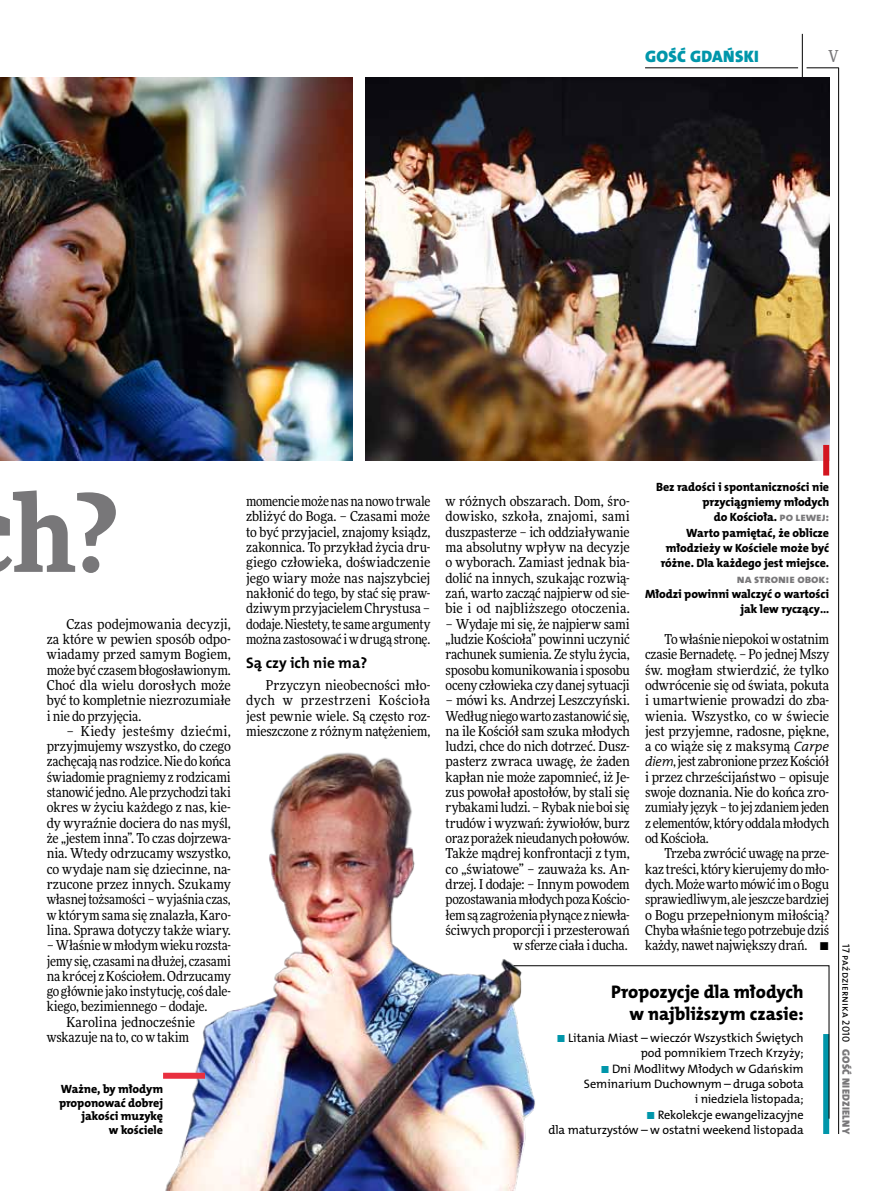
<style>
.page{position:relative;width:893px;height:1191px;background:#fff}
.page>*{position:absolute;margin:0;border:0;box-sizing:border-box;transform-origin:0 0}
.t1{font:900 108px "Freeday Narrow";color:#787779}
.t2{font:18.3px/21.6px "The Mix HP8 Ex Bld";letter-spacing:-.005em;color:#000;text-align:right}
.t3{font:16.65px "The Mix HP9 Blk";letter-spacing:.02em;color:#0096aa}
.t4{font:500 16.5px "Freeday Narrow";color:#787779;scale:.9 1}
.t5{font:15.3px "The Mix HP7 Bld";color:#000}
.t6{font:13.65px/15.3px "Freeday Narrow News";letter-spacing:-.01em;color:#000;text-align:justify}
.t7{font:12.3px/15.3px "The Mix HP5 Plain";letter-spacing:-.01em;color:#000;text-align:right}
.t8{font:12px/15.3px "The Mix HP8 Ex Bld";letter-spacing:-.005em;color:#000;text-align:right}
.t9{font:12px "The Mix HP8 Ex Bld";color:#787779}
.t10{font:10.5px "The Mix HP5 Plain";letter-spacing:.015em;color:#000}
.t11{font:10.5px "The Mix HP9 Blk";letter-spacing:.025em;color:#787779}
.s1{color:#787779}
.s2{font-family:"The Mix HP4 Se Lig IT"}
.s3{font-family:"Freeday Narrow News";color:#0096aa}
</style>
<div class="page">
<hr style="left:806px;top:68px;width:33px;height:1px;background:#000">
<hr style="left:645px;top:68px;width:153px;height:1px;background:#000">
<hr style="left:838px;top:68px;width:1px;height:1066px;background:#000">
<hr style="left:802px;top:34px;width:1px;height:43px;background:#000">
<img style="left:0;top:77px;width:352px;height:383px">
<img style="left:365px;top:77px;width:464px;height:383px">
<div style="left:823px;top:445px;width:6px;height:30px;background:#d3151f"></div>
<div style="left:823px;top:1034px;width:6px;height:100px;background:#0096aa"></div>
<svg style="left:546px;top:965px;width:283px;height:154px"></svg>
<img style="left:163px;top:752px;width:383px;height:439px">
<div style="left:163px;top:1072px;width:42px;height:6px;background:#e92f3f"></div>
<p class="t3" style="left:645px;top:46px;width:115px">GOŚĆ GDAŃSKI</p>
<p class="t4" style="left:828px;top:46px;width:13px">V</p>
<h1 class="t1" style="left:13px;top:462px;width:106px">h?</h1>
<p class="t8" style="left:656px;top:479px;width:175px">Bez radości i spontaniczności nie przyciągniemy młodych<br>do Kościoła. <span class="s1">po lewej:<br></span>Warto pamiętać, że oblicze młodzieży w Kościele może być różne. Dla każdego jest miejsce.</p>
<p class="t9" style="left:737px;top:571px;width:94px">na stronie obok:</p>
<p class="t8" style="left:645px;top:586px;width:186px">Młodzi powinni walczyć o wartości jak lew ryczący...</p>
<p class="t6" style="left:246px;top:493px;width:186px">momencie może nas na nowo trwale zbliżyć do Boga. – Czasami może to być przyjaciel, znajomy ksiądz, zakonnica. To przykład życia dru&shy;giego człowieka, doświadczenie jego wiary może nas najszybciej nakłonić do tego, by stać się praw&shy;dziwym przyjacielem Chrystusa – dodaje. Niestety, te same argumenty można zastosować i w drugą stronę.</p>
<p class="t5" style="left:246px;top:653px;width:123px">Są czy ich nie ma?</p>
<p class="t6" style="left:246px;top:677px;width:186px;text-indent:20px">Przyczyn nieobecności mło&shy;dych w przestrzeni Kościoła jest pewnie wiele. Są często roz&shy;mieszczone z różnym natężeniem,</p>
<p class="t6" style="left:446px;top:493px;width:186px">w różnych obszarach. Dom, śro&shy;dowisko, szkoła, znajomi, sami duszpasterze – ich oddziaływanie ma absolutny wpływ na decyzje o wyborach. Zamiast jednak bia&shy;dolić na innych, szukając rozwią&shy;zań, warto zacząć najpierw od sie&shy;bie i od najbliższego otoczenia.</p>
<p class="t6" style="left:446px;top:616px;width:186px">– Wydaje mi się, że najpierw sami „ludzie Kościoła” powinni uczynić rachunek sumienia. Ze stylu życia, sposobu komunikowania i sposobu oceny człowieka czy danej sytuacji</p>
<p class="t6" style="left:446px;top:692px;width:186px;text-align:right">– mówi ks. Andrzej Leszczyński.<br>Według niego warto zastanowić się, na ile Kościół sam szuka młodych ludzi, chce do nich dotrzeć. Dusz&shy;pasterz zwraca uwagę, że żaden kapłan nie może zapomnieć, iż Je&shy;zus powołał apostołów, by stali się rybakami ludzi. – Rybak nie boi się trudów i wyzwań: żywiołów, burz oraz porażek nieudanych połowów.<br>Także mądrej konfrontacji z tym, co „światowe” – zauważa ks. An&shy;drzej. I dodaje: – Innym powodem pozostawania młodych poza Kościo&shy;łem są zagrożenia płynące z niewła&shy;ściwych proporcji i przesterowań w sferze ciała i ducha.</p>
<p class="t6" style="left:47px;top:616px;width:186px;text-indent:20px">Czas podejmowania decyzji, za które w pewien sposób odpo&shy;wiadamy przed samym Bogiem, może być czasem błogosławionym.<br>Choć dla wielu dorosłych może być to kompletnie niezrozumiałe i nie do przyjęcia.</p>
<p class="t6" style="left:47px;top:723px;width:186px;text-indent:20px">– Kiedy jesteśmy dziećmi, przyjmujemy wszystko, do czego zachęcają nas rodzice. Nie do końca świadomie pragniemy z rodzicami stanowić jedno. Ale przychodzi taki okres w życiu każdego z nas, kie&shy;dy wyraźnie dociera do nas myśl, że „jestem inna”. To czas dojrzewa&shy;nia. Wtedy odrzucamy wszystko, co wydaje nam się dziecinne, na&shy;rzucone przez innych. Szukamy własnej tożsamości – wyjaśnia czas, w którym sama się znalazła, Karo&shy;lina. Sprawa dotyczy także wiary.</p>
<p class="t6" style="left:47px;top:937px;width:186px">– Właśnie w młodym wieku rozsta-</p>
<p class="t6" style="left:47px;top:953px;width:186px">jemy się, czasami na dłużej, czasami</p>
<p class="t6" style="left:47px;top:968px;width:186px">na krócej z Kościołem. Odrzucamy</p>
<p class="t6" style="left:47px;top:983px;width:186px">go głównie jako instytucję, coś dale-</p>
<p class="t6" style="left:47px;top:998px;width:162px">kiego, bezimiennego – dodaje.</p>
<p class="t6" style="left:66px;top:1014px;width:130px">Karolina jednocześnie</p>
<p class="t6" style="left:47px;top:1029px;width:144px">wskazuje na to, co w takim</p>
<p class="t6" style="left:645px;top:631px;width:186px;text-indent:20px">To właśnie niepokoi w ostatnim czasie Bernadetę. – Po jednej Mszy św. mogłam stwierdzić, że tylko odwrócenie się od świata, pokuta i umartwienie prowadzi do zba&shy;wienia. Wszystko, co w świecie jest przyjemne, radosne, piękne, a co wiąże się z maksymą <span class="s2">Carpe diem</span>, jest zabronione przez Kościół i przez chrześcijaństwo – opisuje swoje doznania. Nie do końca zro&shy;zumiały język – to jej zdaniem jeden z elementów, który oddala młodych od Kościoła.</p>
<p class="t6" style="left:645px;top:845px;width:186px;text-indent:20px">Trzeba zwrócić uwagę na prze&shy;kaz treści, który kierujemy do mło&shy;dych. Może warto mówić im o Bogu sprawiedliwym, ale jeszcze bardziej o Bogu przepełnionym miłością?<br>Chyba właśnie tego potrzebuje dziś każdy, nawet największy drań. •</p>
<h2 class="t2" style="left:611px;top:981px;width:194px">Propozycje dla młodych w najbliższym czasie:</h2>
<p class="t7" style="left:557px;top:1030px;width:248px"><span class="s3">•</span> Litania Miast – wieczór Wszystkich Świętych pod pomnikiem Trzech Krzyży;</p>
<p class="t7" style="left:584px;top:1061px;width:221px"><span class="s3">•</span> Dni Modlitwy Młodych w Gdańskim<br>Seminarium Duchownym – druga sobota i niedziela listopada;</p>
<p class="t7" style="left:548px;top:1107px;width:257px"><span class="s3">•</span> Rekolekcje ewangelizacyjne<br>dla maturzystów – w ostatni weekend listopada</p>
<p class="t8" style="left:59px;top:1082px;width:106px;line-height:13.5px">Ważne, by młodym proponować dobrej jakości muzykę<br>w kościele</p>
<p class="t10" style="left:853px;top:944px;width:99px;rotate:90deg">17 października 2010</p>
<p class="t11" style="left:853px;top:1049px;width:86px;rotate:90deg">GOŚĆ NIEDZIELNY</p>
</div>
